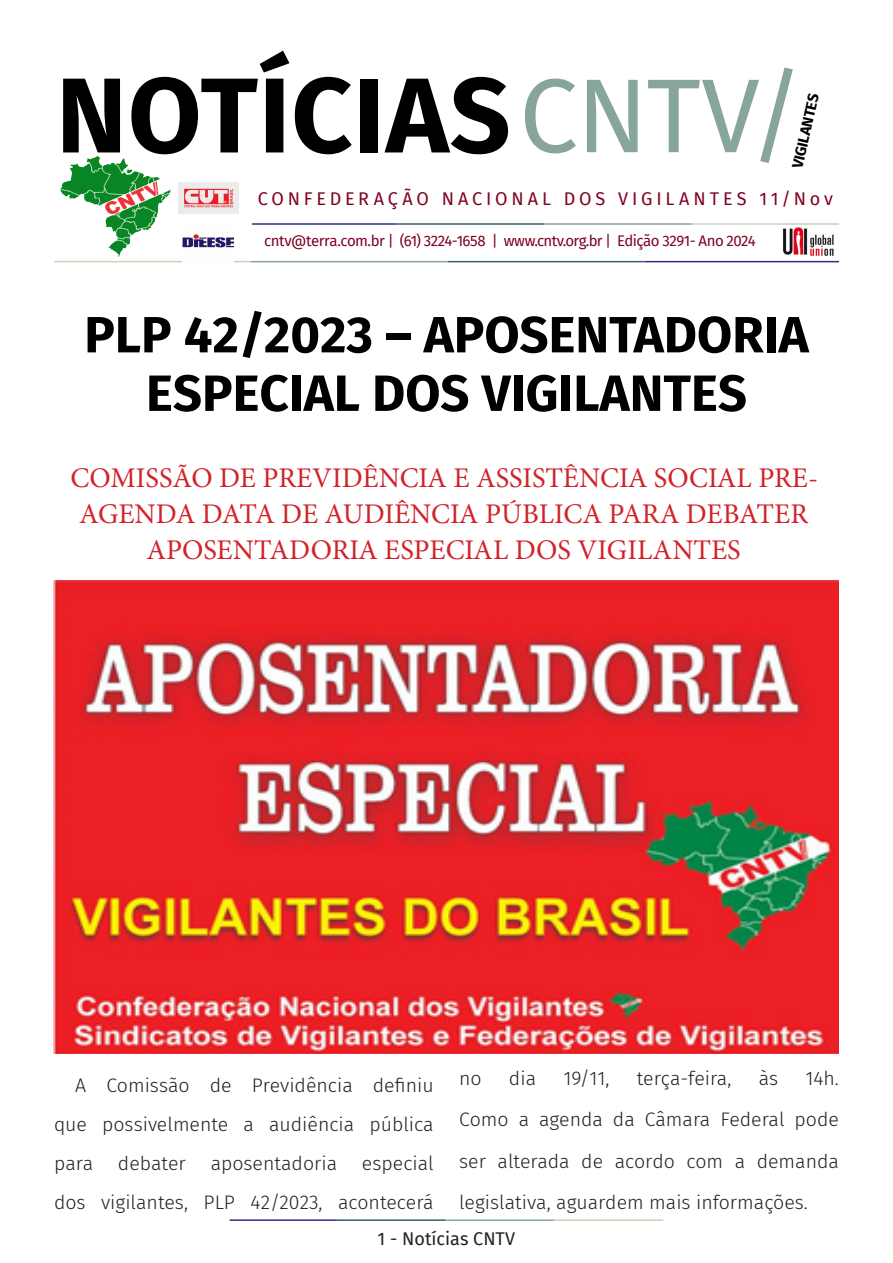
<style>
.page{position:relative;width:893px;height:1263px;background:#fff}
.page>*{position:absolute;margin:0;border:0;box-sizing:border-box;transform-origin:0 0}
.t1{font:700 106.5px "Fira Sans";letter-spacing:.01em;color:#000}
.t2{font:700 51px/58.5px "Fira Sans";color:#000001;text-align:center}
.t3{font:28.5px/36px "Minion Pro";color:#d1232a;text-align:center}
.t4{font:300 19.5px/39px "Fira Sans";color:#231f20;text-align:justify}
.t5{font:18px "Fira Sans";letter-spacing:.215em;color:#7e0220}
.t6{font:18px "Fira Sans";color:#231f20}
.t7{font:15px "Fira Sans";letter-spacing:-.035em;color:#7e0220}
.t8{font:700 15px "Fira Sans";color:#000001}
.s1{font-weight:400;font-size:105px;color:#87a59a}
</style>
<div class="page">
<hr style="left:230px;top:1219px;width:107px;height:2px;background:#2f3088">
<hr style="left:337px;top:1219px;width:109px;height:2px;background:#3a5f6d">
<hr style="left:446px;top:1219px;width:109px;height:2px;background:#87a59a">
<hr style="left:555px;top:1219px;width:108px;height:2px;background:#c6d5b7">
<img style="left:782px;top:227px;width:54px;height:34px">
<hr style="left:252px;top:223px;width:145px;height:2px;background:#2f3088">
<hr style="left:397px;top:223px;width:147px;height:2px;background:#3a5f6d">
<hr style="left:544px;top:223px;width:148px;height:2px;background:#87a59a">
<hr style="left:692px;top:223px;width:147px;height:2px;background:#c6d5b7">
<hr style="left:645px;top:261px;width:194px;height:1px;background:#2f3088">
<hr style="left:448px;top:261px;width:197px;height:1px;background:#3a5f6d">
<hr style="left:251px;top:261px;width:197px;height:1px;background:#87a59a">
<hr style="left:54px;top:261px;width:197px;height:1px;background:#c6d5b7">
<img style="left:61px;top:157px;width:110px;height:100px">
<img style="left:178px;top:182px;width:61px;height:32px">
<img style="left:183px;top:234px;width:51px;height:28px">
<img style="left:53px;top:581px;width:786px;height:472px">
<p class="t1" style="left:56px;top:26px;width:749px">NOTÍCIAS<span class="s1">CNTV/</span></p>
<p class="t8" style="left:785px;top:165px;width:77px;rotate:-77deg">VIGILANTES</p>
<p class="t5" style="left:258px;top:185px;width:577px">CONFEDERAÇÃO NACIONAL DOS VIGILANTES 11/Nov</p>
<p class="t7" style="left:264px;top:230px;width:493px">cntv@terra.com.br | (61) 3224-1658 | www.cntv.org.br | Edição 3291- Ano 2024</p>
<p class="t2" style="left:84px;top:302px;width:726px">PLP 42/2023 – APOSENTADORIA<br>ESPECIAL DOS VIGILANTES</p>
<p class="t3" style="left:70px;top:460px;width:749px">COMISSÃO DE PREVIDÊNCIA E ASSISTÊNCIA SOCIAL PRE-<br>AGENDA DATA DE AUDIÊNCIA PÚBLICA PARA DEBATER<br>APOSENTADORIA ESPECIAL DOS VIGILANTES</p>
<p class="t4" style="left:54px;top:1065px;width:381px;text-indent:21px">A Comissão de Previdência definiu que possivelmente a audiência pública para</p>
<p class="t4" style="left:54px;top:1143px;width:381px;text-align:right">especial<br>dos vigilantes, PLP 42/2023, acontecerá</p>
<p class="t4" style="left:118px;top:1143px;width:69px">debater</p>
<p class="t4" style="left:211px;top:1143px;width:128px">aposentadoria</p>
<p class="t4" style="left:459px;top:1058px;width:24px">no</p>
<p class="t4" style="left:509px;top:1058px;width:29px">dia</p>
<p class="t4" style="left:563px;top:1058px;width:48px">19/11,</p>
<p class="t4" style="left:637px;top:1058px;width:96px">terça-feira,</p>
<p class="t4" style="left:759px;top:1058px;width:21px">às</p>
<p class="t4" style="left:459px;top:1057px;width:381px;line-height:41.4px;text-indent:346px">14h.<br>Como a agenda da Câmara Federal pode ser alterada de acordo com a demanda legislativa, aguardem mais informações.</p>
<p class="t6" style="left:378px;top:1225px;width:139px">1 - Notícias CNTV</p>
</div>
